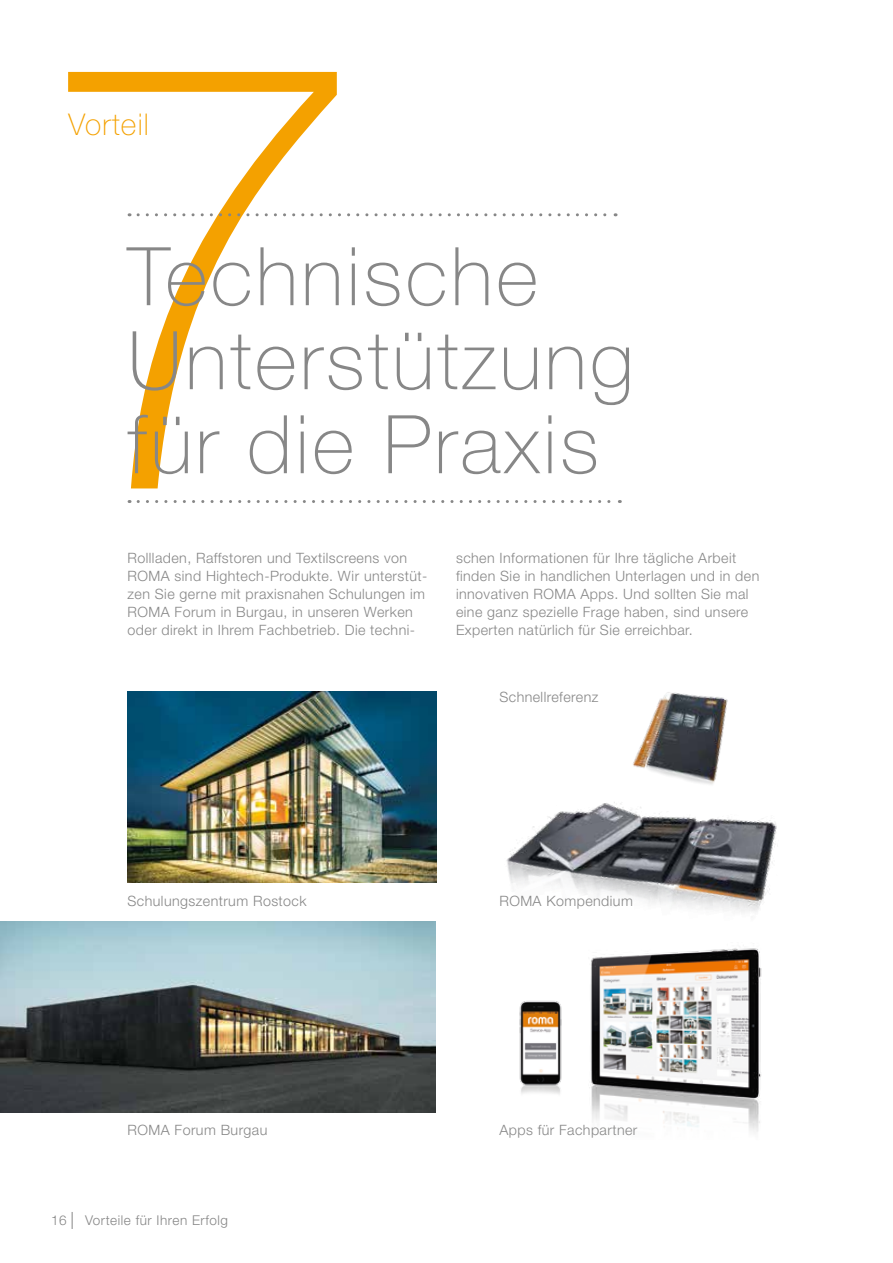
<style>
.page{position:relative;width:893px;height:1263px;background:#fff}
.page>*{position:absolute;margin:0;border:0;box-sizing:border-box;transform-origin:0 0}
.t1{font:100 603.6px "Helvetica Neue LT Std";color:#f4a100}
.t2{font:100 81px/84px "Helvetica Neue LT Std";letter-spacing:.04em;color:#878787}
.t3{font:100 30px "Helvetica Neue LT Std";letter-spacing:.04em;color:#f4a100}
.t4{font:300 14.25px/18px "Helvetica Neue LT Std";letter-spacing:.03em;color:#878787}
.t5{font:300 13.5px "Helvetica Neue LT Std";letter-spacing:.04em;color:#878787}
</style>
<div class="page">
<img style="left:506px;top:802px;width:271px;height:110px">
<svg style="left:138px;top:500px;width:482px;height:3px"></svg>
<svg style="left:138px;top:213px;width:478px;height:3px"></svg>
<img style="left:128px;top:691px;width:309px;height:192px">
<img style="left:590px;top:948px;width:172px;height:184px">
<img style="left:633px;top:692px;width:95px;height:93px">
<img style="left:519px;top:1001px;width:43px;height:93px">
<img style="left:0;top:921px;width:436px;height:191px">
<svg style="left:72px;top:1212px;width:1px;height:17px"></svg>
<h1 class="t1" style="left:34px;top:-71px;width:337px">7</h1>
<h3 class="t3" style="left:68px;top:107px;width:82px">Vorteil</h3>
<h2 class="t2" style="left:128px;top:234px;width:507px">Technische<br>Unterstützung für die Praxis</h2>
<p class="t4" style="left:128px;top:549px;width:301px">Rollladen, Raffstoren und Textilscreens von ROMA sind Hightech-Produkte. Wir unterstüt&shy;zen Sie gerne mit praxisnahen Schulungen im ROMA Forum in Burgau, in unseren Werken oder direkt in Ihrem Fachbetrieb. Die techni-</p>
<p class="t4" style="left:456px;top:549px;width:305px">schen Informationen für Ihre tägliche Arbeit finden Sie in handlichen Unterlagen und in den innovativen ROMA Apps. Und sollten Sie mal eine ganz spezielle Frage haben, sind unsere Experten natürlich für Sie erreichbar.</p>
<p class="t4" style="left:128px;top:892px;width:181px">Schulungszentrum Rostock</p>
<p class="t4" style="left:499px;top:687px;width:100px">Schnellreferenz</p>
<p class="t4" style="left:499px;top:892px;width:135px">ROMA Kompendium</p>
<p class="t4" style="left:128px;top:1120px;width:141px">ROMA Forum Burgau</p>
<p class="t4" style="left:499px;top:1121px;width:139px">Apps für Fachpartner</p>
<p class="t5" style="left:51px;top:1212px;width:17px">16</p>
<p class="t5" style="left:85px;top:1212px;width:145px">Vorteile für Ihren Erfolg</p>
</div>
